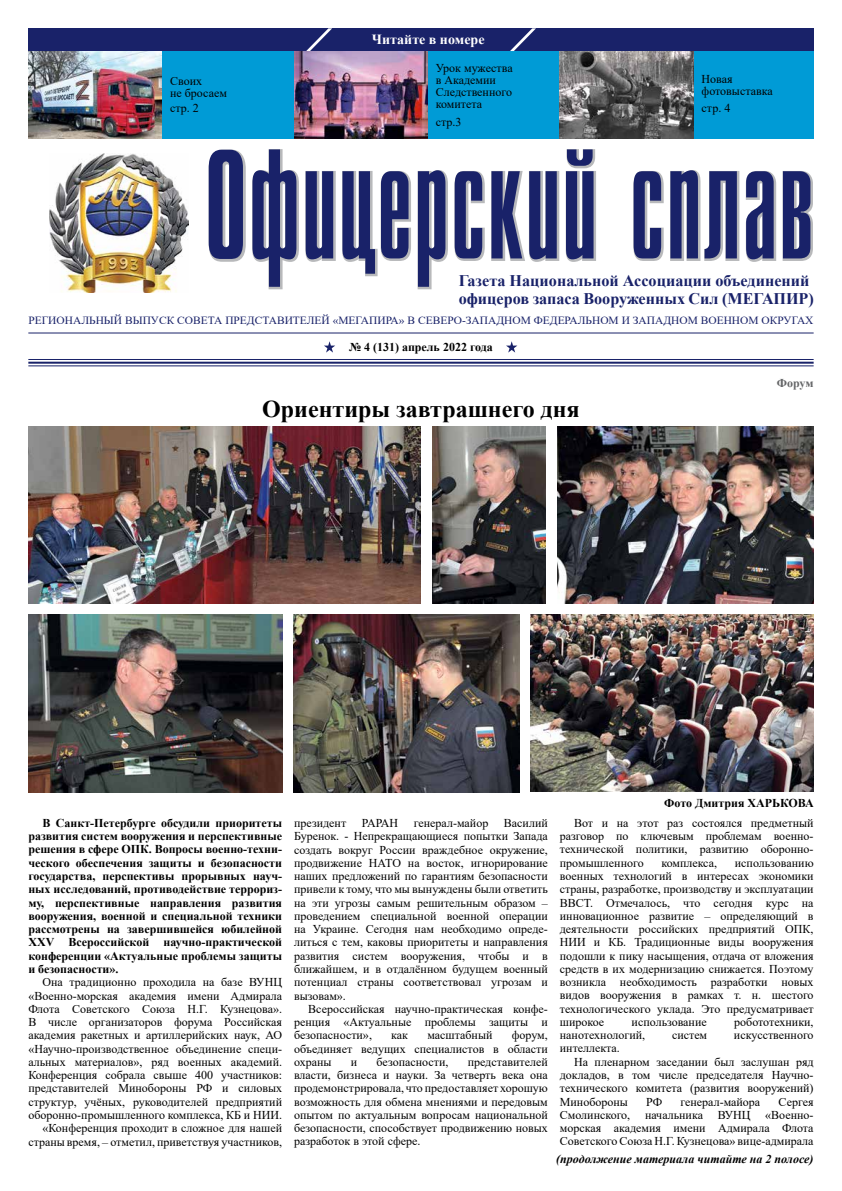
<style>
.page{position:relative;width:842px;height:1191px;background:#fff}
.page>*{position:absolute;margin:0;border:0;box-sizing:border-box;transform-origin:0 0}
.t1{font:700 24px "Times New Roman";color:#000}
.t2{font:700 16.2px/18px "Times New Roman";color:#192269}
.t3{font:700 14px "Times New Roman";color:#fff}
.t4{font:12px/13.3px "Times New Roman";color:#000;text-align:justify}
.t5{font:700 12px/13.3px "Times New Roman";color:#000;text-align:justify}
.t6{font:italic 700 12px "Times New Roman";color:#000}
.t7{font:700 12px "Times New Roman";letter-spacing:-.005em;color:#646567}
.t8{font:11px "Times New Roman";color:#192269;scale:1.04 1}
</style>
<div class="page">
<hr style="left:28px;top:365px;width:786px;height:1px;background:#192269">
<hr style="left:28px;top:362px;width:786px;height:2px;background:#192269">
<hr style="left:28px;top:359px;width:786px;height:1px;background:#192269">
<hr style="left:28px;top:332px;width:786px;height:1px;background:#192269">
<svg style="left:324px;top:341px;width:11px;height:11px"></svg>
<svg style="left:506px;top:341px;width:11px;height:11px"></svg>
<svg style="left:252px;top:149px;width:558px;height:138px"></svg>
<svg style="left:208px;top:149px;width:38px;height:113px;background:#505789"></svg>
<img style="left:50px;top:154px;width:139px;height:138px">
<div style="left:28px;top:28px;width:786px;height:111px;background:#009bd6"></div>
<div style="left:28px;top:28px;width:786px;height:23px;background:#192269"></div>
<svg style="left:306px;top:28px;width:26px;height:23px"></svg>
<svg style="left:510px;top:28px;width:26px;height:23px"></svg>
<img style="left:28px;top:51px;width:134px;height:88px">
<img style="left:294px;top:51px;width:133px;height:88px">
<img style="left:560px;top:51px;width:133px;height:88px">
<img style="left:433px;top:426px;width:113px;height:177px">
<img style="left:28px;top:426px;width:393px;height:177px">
<img style="left:531px;top:615px;width:283px;height:177px">
<img style="left:294px;top:615px;width:225px;height:177px">
<img style="left:558px;top:426px;width:256px;height:177px">
<img style="left:28px;top:615px;width:254px;height:177px">
<p class="t4" style="left:170px;top:75px;width:58px;line-height:12px">Своих<br>не бросаем</p>
<p class="t4" style="left:170px;top:101px;width:30px">стр. 2</p>
<p class="t3" style="left:372px;top:29px;width:114px">Читайте в номере</p>
<p class="t4" style="left:436px;top:62px;width:78px;line-height:12px;text-align:left">Урок мужества в Академии<br>Следственного комитета</p>
<p class="t4" style="left:436px;top:115px;width:27px">стр.3</p>
<p class="t4" style="left:702px;top:72px;width:73px;line-height:12px">Новая фотовыставка</p>
<p class="t4" style="left:702px;top:101px;width:30px">стр. 4</p>
<h2 class="t2" style="left:459px;top:271px;width:357px">Газета Национальной Ассоциации объединений офицеров запаса Вооруженных Cил (МЕГАПИР)</h2>
<p class="t5" style="left:349px;top:340px;width:145px">№ 4 (131) апрель 2022 года</p>
<p class="t8" style="left:28px;top:313px;width:756px">РЕГИОНАЛЬНЫЙ ВЫПУСК СОВЕТА ПРЕДСТАВИТЕЛЕЙ «МЕГАПИРА» В СЕВЕРО-ЗАПАДНОМ ФЕДЕРАЛЬНОМ И ЗАПАДНОМ ВОЕННОМ ОКРУГАХ</p>
<h1 class="t1" style="left:262px;top:391px;width:319px">Ориентиры завтрашнего дня</h1>
<p class="t7" style="left:777px;top:375px;width:38px">Форум</p>
<p class="t5" style="left:664px;top:795px;width:151px">Фото Дмитрия ХАРЬКОВА</p>
<p class="t5" style="left:28px;top:816px;width:255px;text-indent:14px">В Санкт-Петербурге обсудили приоритеты развития систем вооружения и перспективные решения в сфере ОПК. Вопросы военно-техни&shy;ческого обеспечения защиты и безопасности государства, перспективы прорывных науч&shy;ных исследований, противодействие террориз&shy;му, перспективные направления развития вооружения, военной и специальной техники рассмотрены на завершившейся юбилейной XХV Всероссийской научно-практической конференции «Актуальные проблемы защиты и безопасности».</p>
<p class="t4" style="left:28px;top:975px;width:255px;text-align:right">Она традиционно проходила на базе ВУНЦ «Военно-морская академия имени Адмирала Флота Советского Союза Н.Г. Кузнецова».<br>В числе организаторов форума Российская академия ракетных и артиллерийских наук, АО «Научно-производственное объединение специ&shy;альных материалов», ряд военных академий.<br>Конференция собрала свыше 400 участников: представителей Минобороны РФ и силовых структур, учёных, руководителей предприятий оборонно-промышленного комплекса, КБ и НИИ. «Конференция проходит в сложное для нашей страны время, – отметил, приветствуя участников,</p>
<p class="t4" style="left:294px;top:816px;width:54px">президент</p>
<p class="t4" style="left:362px;top:816px;width:38px">РАРАН</p>
<p class="t4" style="left:414px;top:816px;width:76px">генерал-майор</p>
<p class="t4" style="left:294px;top:816px;width:255px;text-indent:210px">Василий Буренок. - Непрекращающиеся попытки Запада создать вокруг России враждебное окружение, продвижение НАТО на восток, игнорирование наших предложений по гарантиям безопасности привели к тому, что мы вынуждены были ответить на эти угрозы самым решительным образом – проведением специальной военной операции на Украине. Сегодня нам необходимо опреде&shy;литься с тем, каковы приоритеты и направления развития систем вооружения, чтобы и в ближайшем, и в отдалённом будущем военный потенциал страны соответствовал угрозам и вызовам».</p>
<p class="t4" style="left:294px;top:1001px;width:255px;text-indent:14px">Всероссийская научно-практическая конфе&shy;ренция «Актуальные проблемы защиты и безопасности»,</p>
<p class="t4" style="left:294px;top:1028px;width:255px;text-indent:218px">форум, объединяет ведущих специалистов в области охраны</p>
<p class="t4" style="left:391px;top:1028px;width:18px">как</p>
<p class="t4" style="left:427px;top:1028px;width:67px">масштабный</p>
<p class="t4" style="left:351px;top:1054px;width:8px">и</p>
<p class="t4" style="left:377px;top:1054px;width:73px">безопасности,</p>
<p class="t4" style="left:294px;top:1054px;width:255px;text-indent:174px">представителей власти, бизнеса и науки. За четверть века она продемонстрировала, что предоставляет хорошую возможность для обмена мнениями и передовым опытом по актуальным вопросам национальной безопасности, способствует продвижению новых разработок в этой сфере.</p>
<p class="t4" style="left:560px;top:816px;width:255px;text-indent:14px">Вот и на этот раз состоялся предметный разговор по ключевым проблемам военно&shy;технической политики, развитию оборонно&shy;промышленного</p>
<p class="t4" style="left:661px;top:855px;width:57px">комплекса,</p>
<p class="t4" style="left:560px;top:855px;width:255px;text-indent:175px">использованию военных технологий в интересах экономики страны, разработке, производству и эксплуатации ВВСТ. Отмечалось, что сегодня курс на инновационное развитие – определяющий в деятельности российских предприятий ОПК, НИИ и КБ. Традиционные виды вооружения подошли к пику насыщения, отдача от вложения средств в их модернизацию снижается. Поэтому возникла необходимость разработки новых видов вооружения в рамках т. н. шестого технологического уклада. Это предусматривает широкое</p>
<p class="t4" style="left:632px;top:1015px;width:77px">использование</p>
<p class="t4" style="left:734px;top:1015px;width:81px">робототехники,</p>
<p class="t4" style="left:560px;top:1028px;width:87px">нанотехнологий,</p>
<p class="t4" style="left:672px;top:1028px;width:37px">систем</p>
<p class="t4" style="left:734px;top:1028px;width:81px">искусственного</p>
<p class="t4" style="left:560px;top:1041px;width:62px">интеллекта.</p>
<p class="t4" style="left:574px;top:1054px;width:241px">На пленарном заседании был заслушан ряд</p>
<p class="t4" style="left:560px;top:1068px;width:255px">докладов, в том числе председателя Научно-</p>
<p class="t4" style="left:560px;top:1081px;width:255px">технического комитета (развития вооружений)</p>
<p class="t4" style="left:560px;top:1094px;width:70px">Минобороны</p>
<p class="t4" style="left:646px;top:1094px;width:17px">РФ</p>
<p class="t4" style="left:680px;top:1094px;width:81px">генерал-майора</p>
<p class="t4" style="left:560px;top:1094px;width:255px;text-indent:219px">Сергея Смолинского, начальника ВУНЦ «Военно&shy;морская академия имени Адмирала Флота Советского Союза Н.Г. Кузнецова» вице-адмирала</p>
<p class="t6" style="left:556px;top:1150px;width:259px">(продолжение материала читайте на 2 полосе)</p>
</div>
